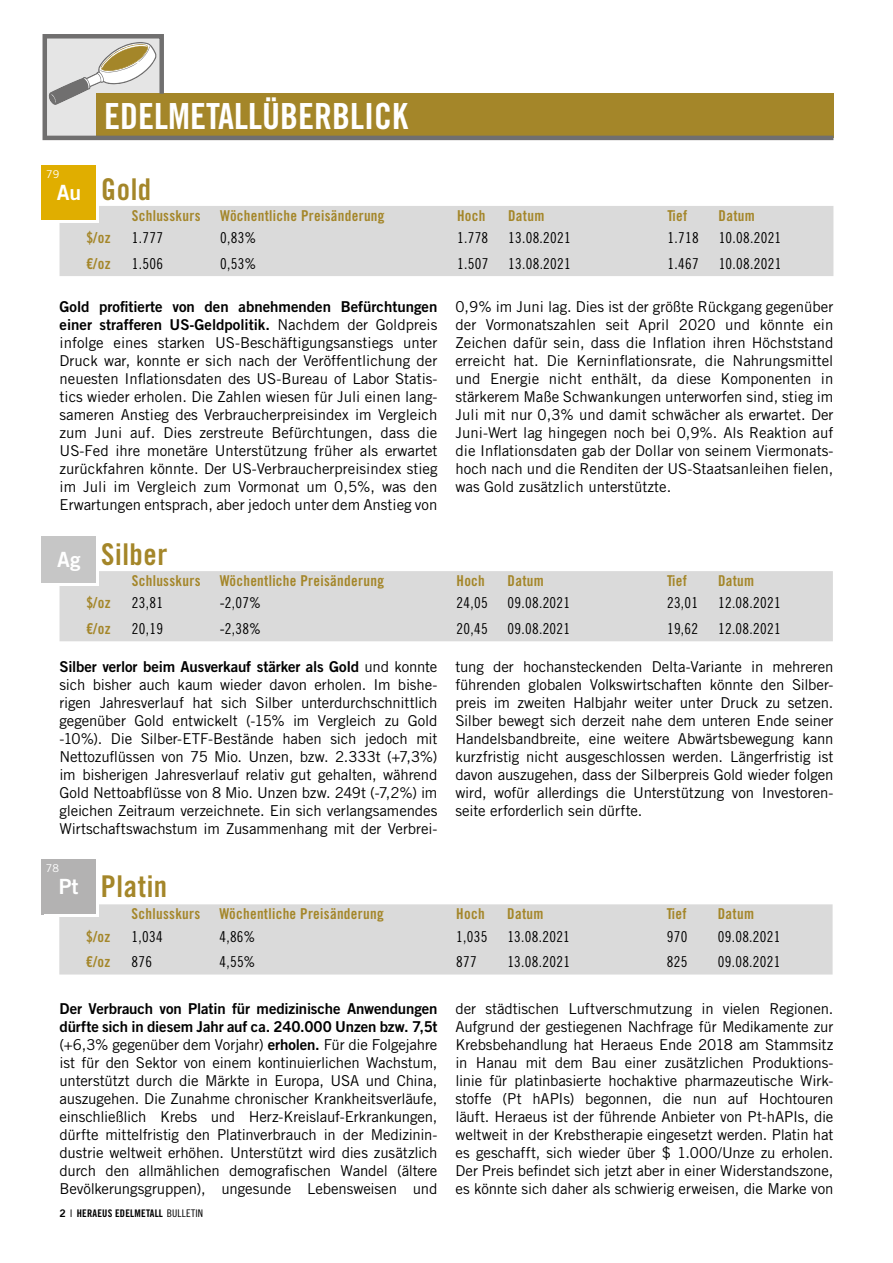
<style>
.page{position:relative;width:893px;height:1263px;background:#fff}
.page>*{position:absolute;margin:0;border:0;box-sizing:border-box;transform-origin:0 0}
.t1{font:36px "Trade Gothic LT Pro Bd Cn 20";color:#fff}
.t2{font:30px "Trade Gothic LT Pro Bd Cn 20";letter-spacing:.02em;color:#a48629}
.t3{font:21px "Trade Gothic LT Pro Bd 2";color:#fff}
.t4{font:15px/18px "Trade Gothic LT Pro";color:#000;text-align:justify}
.t5{font:15px/18px "Trade Gothic LT Pro Bd 2";color:#000}
.t6{font:15px "Trade Gothic LT Pro Cn 18";letter-spacing:.02em;color:#000}
.t7{font:15px "Trade Gothic LT Pro Bd Cn 20";letter-spacing:.02em;color:#a48629}
.t8{font:10.8px "Trade Gothic LT Pro";color:#fff}
.t9{font:10.5px "Trade Gothic LT Pro Bd Cn 20";letter-spacing:.02em;color:#000}
.s1{font-family:"Trade Gothic LT Pro"}
.s2{font-family:"Trade Gothic LT Pro Bd 2"}
.s3{font-family:"Trade Gothic LT Pro Cn 18"}
</style>
<div class="page">
<div style="left:60px;top:571px;width:773px;height:70px;background:#dadada"></div>
<div style="left:60px;top:206px;width:773px;height:70px;background:#dadada"></div>
<div style="left:45px;top:168px;width:54px;height:54px;background:#fff"></div>
<div style="left:42px;top:165px;width:54px;height:55px;background:#e0ae00"></div>
<div style="left:45px;top:539px;width:54px;height:46px;background:#fff"></div>
<div style="left:42px;top:537px;width:54px;height:46px;background:#c6c6c6"></div>
<svg style="left:42px;top:34px;width:792px;height:107px"></svg>
<div style="left:59px;top:904px;width:774px;height:70px;background:#dadada"></div>
<div style="left:44px;top:862px;width:55px;height:55px;background:#fff"></div>
<div style="left:41px;top:859px;width:55px;height:55px;background:#b3b2b2"></div>
<h1 class="t1" style="left:104px;top:94px;width:305px">EDELMETALLÜBERBLICK</h1>
<p class="t8" style="left:46px;top:167px;width:15px">79</p>
<h3 class="t3" style="left:57px;top:180px;width:26px">Au</h3>
<h2 class="t2" style="left:101px;top:172px;width:52px">Gold</h2>
<p class="t7" style="left:132px;top:206px;width:70px">Schlusskurs</p>
<p class="t7" style="left:220px;top:206px;width:166px">Wöchentliche Preisänderung</p>
<p class="t7" style="left:457px;top:206px;width:30px">Hoch</p>
<p class="t7" style="left:508px;top:206px;width:38px">Datum</p>
<p class="t7" style="left:668px;top:206px;width:21px">Tief</p>
<p class="t7" style="left:719px;top:206px;width:38px">Datum</p>
<p class="t7" style="left:86px;top:229px;width:26px">$/oz</p>
<p class="t6" style="left:132px;top:229px;width:33px">1.777</p>
<p class="t6" style="left:220px;top:229px;width:38px">0,83%</p>
<p class="t6" style="left:457px;top:229px;width:33px">1.778</p>
<p class="t6" style="left:508px;top:229px;width:64px">13.08.2021</p>
<p class="t6" style="left:668px;top:229px;width:33px">1.718</p>
<p class="t6" style="left:719px;top:229px;width:64px">10.08.2021</p>
<p class="t7" style="left:86px;top:254px;width:26px">€/oz</p>
<p class="t6" style="left:132px;top:254px;width:33px">1.506</p>
<p class="t6" style="left:220px;top:254px;width:38px">0,53%</p>
<p class="t6" style="left:457px;top:254px;width:33px">1.507</p>
<p class="t6" style="left:508px;top:254px;width:64px">13.08.2021</p>
<p class="t6" style="left:668px;top:254px;width:33px">1.467</p>
<p class="t6" style="left:719px;top:254px;width:64px">10.08.2021</p>
<p class="t5" style="left:60px;top:297px;width:379px">Gold profitierte von den abnehmenden Befürchtungen einer strafferen US-Geldpolitik. <span class="s1">Nachdem der Goldpreis</span></p>
<p class="t4" style="left:60px;top:333px;width:379px">infolge eines starken US-Beschäftigungsanstiegs unter Druck war, konnte er sich nach der Veröffentlichung der neuesten Inflationsdaten des US-Bureau of Labor Statis&shy;tics wieder erholen. Die Zahlen wiesen für Juli einen lang&shy;sameren Anstieg des Verbraucherpreisindex im Vergleich zum Juni auf. Dies zerstreute Befürchtungen, dass die US-Fed ihre monetäre Unterstützung früher als erwartet zurückfahren könnte. Der US-Verbraucherpreisindex stieg im Juli im Vergleich zum Vormonat um 0,5%, was den Erwartungen entsprach, aber jedoch unter dem Anstieg von</p>
<h3 class="t3" style="left:57px;top:547px;width:25px">Ag</h3>
<h2 class="t2" style="left:101px;top:536px;width:68px">Silber</h2>
<p class="t4" style="left:455px;top:297px;width:379px">0,9% im Juni lag. Dies ist der größte Rückgang gegenüber der Vormonatszahlen seit April 2020 und könnte ein Zeichen dafür sein, dass die Inflation ihren Höchststand erreicht hat. Die Kerninflationsrate, die Nahrungsmittel und Energie nicht enthält, da diese Komponenten in stärkerem Maße Schwankungen unterworfen sind, stieg im Juli mit nur 0,3% und damit schwächer als erwartet. Der Juni-Wert lag hingegen noch bei 0,9%. Als Reaktion auf die Inflationsdaten gab der Dollar von seinem Viermonats&shy;hoch nach und die Renditen der US-Staatsanleihen fielen, was Gold zusätzlich unterstützte.</p>
<p class="t7" style="left:132px;top:572px;width:70px">Schlusskurs</p>
<p class="t7" style="left:220px;top:572px;width:166px">Wöchentliche Preisänderung</p>
<p class="t7" style="left:457px;top:572px;width:30px">Hoch</p>
<p class="t7" style="left:508px;top:572px;width:38px">Datum</p>
<p class="t7" style="left:667px;top:572px;width:21px">Tief</p>
<p class="t7" style="left:718px;top:572px;width:38px">Datum</p>
<p class="t7" style="left:86px;top:594px;width:26px">$/oz</p>
<p class="t6" style="left:132px;top:594px;width:33px">23,81</p>
<p class="t6" style="left:220px;top:594px;width:43px">-2,07%</p>
<p class="t6" style="left:457px;top:594px;width:33px">24,05</p>
<p class="t6" style="left:508px;top:594px;width:64px">09.08.2021</p>
<p class="t6" style="left:667px;top:594px;width:33px">23,01</p>
<p class="t6" style="left:718px;top:594px;width:64px">12.08.2021</p>
<p class="t7" style="left:86px;top:619px;width:26px">€/oz</p>
<p class="t6" style="left:132px;top:620px;width:33px">20,19</p>
<p class="t6" style="left:220px;top:620px;width:43px">-2,38%</p>
<p class="t6" style="left:457px;top:620px;width:33px">20,45</p>
<p class="t6" style="left:508px;top:620px;width:64px">09.08.2021</p>
<p class="t6" style="left:667px;top:620px;width:33px">19,62</p>
<p class="t6" style="left:718px;top:620px;width:64px">12.08.2021</p>
<p class="t5" style="left:60px;top:657px;width:379px">Silber verlor beim Ausverkauf stärker als Gold <span class="s1">und konnte</span></p>
<p class="t4" style="left:60px;top:675px;width:379px">sich bisher auch kaum wieder davon erholen. Im bishe&shy;rigen Jahresverlauf hat sich Silber unterdurchschnittlich gegenüber Gold entwickelt (-15% im Vergleich zu Gold -10%). Die Silber-ETF-Bestände haben sich jedoch mit Nettozuflüssen von 75 Mio. Unzen, bzw. 2.333t (+7,3%) im bisherigen Jahresverlauf relativ gut gehalten, während Gold Nettoabflüsse von 8 Mio. Unzen bzw. 249t (-7,2%) im gleichen Zeitraum verzeichnete. Ein sich verlangsamendes Wirtschaftswachstum im Zusammenhang mit der Verbrei-</p>
<p class="t8" style="left:46px;top:861px;width:15px">78</p>
<h3 class="t3" style="left:59px;top:874px;width:21px">Pt</h3>
<h2 class="t2" style="left:101px;top:868px;width:68px">Platin</h2>
<p class="t4" style="left:455px;top:657px;width:379px">tung der hochansteckenden Delta-Variante in mehreren führenden globalen Volkswirtschaften könnte den Silber&shy;preis im zweiten Halbjahr weiter unter Druck zu setzen.<br>Silber bewegt sich derzeit nahe dem unteren Ende seiner Handelsbandbreite, eine weitere Abwärtsbewegung kann kurzfristig nicht ausgeschlossen werden. Längerfristig ist davon auszugehen, dass der Silberpreis Gold wieder folgen wird, wofür allerdings die Unterstützung von Investoren&shy;seite erforderlich sein dürfte.</p>
<p class="t7" style="left:132px;top:905px;width:70px">Schlusskurs</p>
<p class="t7" style="left:219px;top:905px;width:166px">Wöchentliche Preisänderung</p>
<p class="t7" style="left:456px;top:905px;width:30px">Hoch</p>
<p class="t7" style="left:507px;top:905px;width:38px">Datum</p>
<p class="t7" style="left:667px;top:905px;width:21px">Tief</p>
<p class="t7" style="left:718px;top:905px;width:38px">Datum</p>
<p class="t7" style="left:86px;top:927px;width:26px">$/oz</p>
<p class="t6" style="left:132px;top:927px;width:33px">1,034</p>
<p class="t6" style="left:219px;top:927px;width:38px">4,86%</p>
<p class="t6" style="left:456px;top:927px;width:33px">1,035</p>
<p class="t6" style="left:507px;top:927px;width:64px">13.08.2021</p>
<p class="t6" style="left:667px;top:927px;width:22px">970</p>
<p class="t6" style="left:718px;top:927px;width:64px">09.08.2021</p>
<p class="t7" style="left:86px;top:953px;width:26px">€/oz</p>
<p class="t6" style="left:132px;top:953px;width:22px">876</p>
<p class="t6" style="left:219px;top:953px;width:38px">4,55%</p>
<p class="t6" style="left:456px;top:953px;width:22px">877</p>
<p class="t6" style="left:507px;top:953px;width:64px">13.08.2021</p>
<p class="t6" style="left:667px;top:953px;width:22px">825</p>
<p class="t6" style="left:718px;top:953px;width:64px">09.08.2021</p>
<p class="t5" style="left:60px;top:999px;width:379px">Der Verbrauch von Platin für medizinische Anwendungen dürfte sich in diesem Jahr auf ca. 240.000 Unzen bzw. 7,5t</p>
<p class="t4" style="left:60px;top:1035px;width:379px">(+6,3% gegenüber dem Vorjahr) <span class="s2">erholen.</span> Für die Folgejahre ist für den Sektor von einem kontinuierlichen Wachstum, unterstützt durch die Märkte in Europa, USA und China, auszugehen. Die Zunahme chronischer Krankheitsverläufe, einschließlich Krebs und Herz-Kreislauf-Erkrankungen, dürfte mittelfristig den Platinverbrauch in der Medizinin&shy;dustrie weltweit erhöhen. Unterstützt wird dies zusätzlich durch den allmählichen demografischen Wandel (ältere Bevölkerungsgruppen), ungesunde Lebensweisen und</p>
<p class="t9" style="left:60px;top:1207px;width:145px"><span class="s2">2</span> <span class="s1">I</span> HERAEUS EDELMETALL <span class="s3">BULLETIN</span></p>
<p class="t4" style="left:455px;top:999px;width:379px">der städtischen Luftverschmutzung in vielen Regionen.<br>Aufgrund der gestiegenen Nachfrage für Medikamente zur Krebsbehandlung hat Heraeus Ende 2018 am Stammsitz in Hanau mit dem Bau einer zusätzlichen Produktions&shy;linie für platinbasierte hochaktive pharmazeutische Wirk&shy;stoffe (Pt hAPIs) begonnen, die nun auf Hochtouren läuft. Heraeus ist der führende Anbieter von Pt-hAPIs, die weltweit in der Krebstherapie eingesetzt werden. Platin hat es geschafft, sich wieder über $ 1.000/Unze zu erholen.<br>Der Preis befindet sich jetzt aber in einer Widerstandszone, es könnte sich daher als schwierig erweisen, die Marke von</p>
</div>
